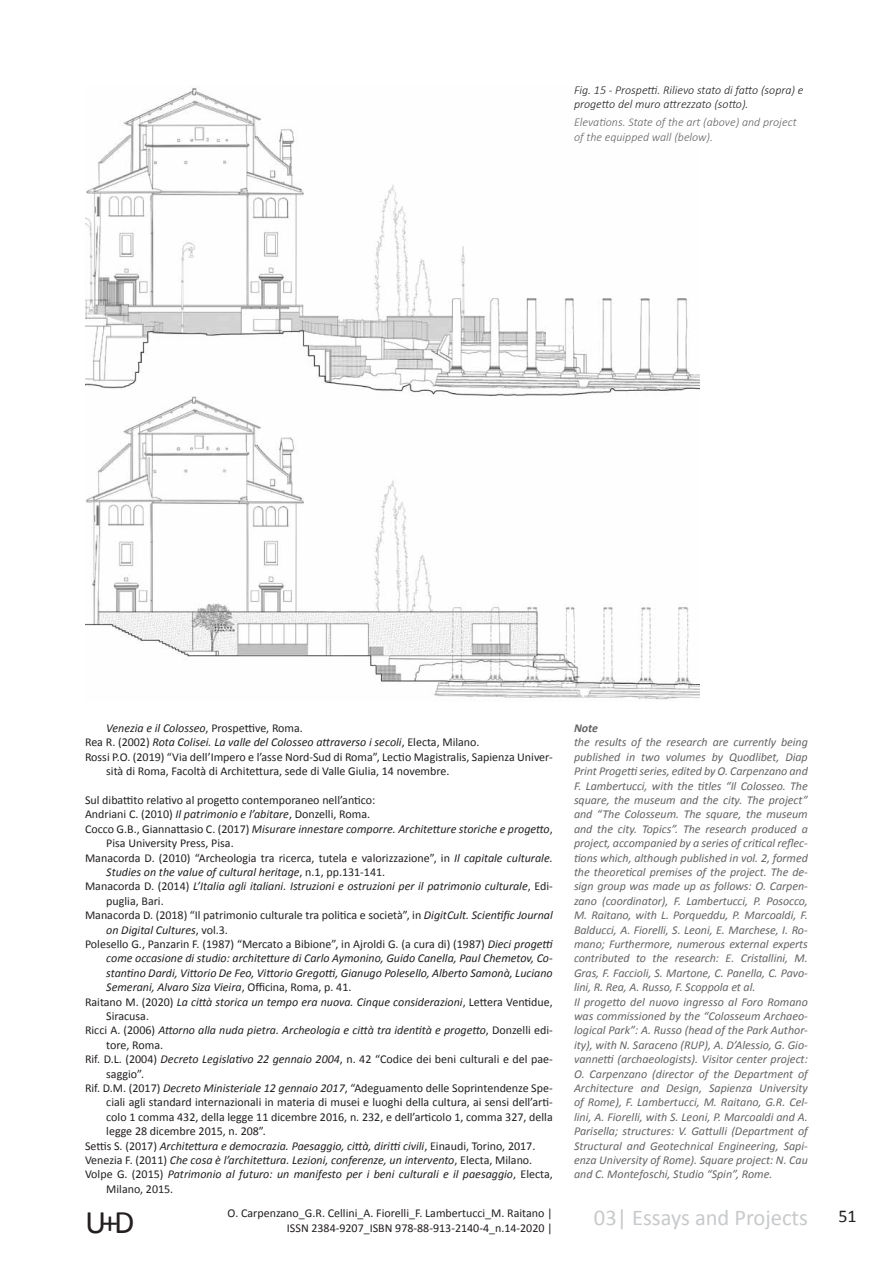
<style>
.page{position:relative;width:893px;height:1263px;background:#fff}
.page>*{position:absolute;margin:0;border:0;box-sizing:border-box;transform-origin:0 0}
.t1{font:33px "Calibri";color:#231f20}
.t2{font:22.5px "Calibri";color:#c7c9cb}
.t3{font:18px "Calibri";color:#231f20}
.t4{font:italic 12px/14.4px "Calibri";letter-spacing:-.005em;color:#636466}
.t5{font:12px "Calibri";color:#231f20}
.t6{font:italic 12px "Calibri";color:#231f20}
.t7{font:italic 300 12px/14.4px "Calibri";color:#231f20}
.t8{font:italic 300 12px/14.4px "Calibri";color:#636466}
.t9{font:italic 700 12px "Calibri";color:#636466}
.s1{font-style:normal}
.s2{font-style:italic}
</style>
<div class="page">
<img style="left:85px;top:88px;width:614px;height:612px">
<p class="t7" style="left:574px;top:83px;width:231px">Fig. 15 - Prospetti. Rilievo stato di fatto (sopra) e progetto del muro attrezzato (sotto).</p>
<p class="t8" style="left:574px;top:115px;width:224px">Elevations. State of the art (above) and project of the equipped wall (below).</p>
<p class="t6" style="left:106px;top:720px;width:198px">Venezia e il Colosseo<span class="s1">, Prospettive, Roma.</span></p>
<p class="t6" style="left:85px;top:734px;width:396px"><span class="s1">Rea R. (2002)</span> Rota Colisei. La valle del Colosseo attraverso i secoli<span class="s1">, Electa, Milano.</span></p>
<p class="t5" style="left:85px;top:749px;width:469px">Rossi P.O. (2019) “Via dell’Impero e l’asse Nord-Sud di Roma”, Lectio Magistralis, Sapienza Univer-</p>
<p class="t5" style="left:106px;top:763px;width:345px">sità di Roma, Facoltà di Architettura, sede di Valle Giulia, 14 novembre.</p>
<p class="t5" style="left:85px;top:792px;width:292px">Sul dibattito relativo al progetto contemporaneo nell’antico:</p>
<p class="t5" style="left:85px;top:807px;width:287px">Andriani C. (2010) <span class="s2">Il patrimonio e l’abitare</span>, Donzelli, Roma.</p>
<p class="t6" style="left:85px;top:820px;width:469px"><span class="s1">Cocco G.B., Giannattasio C. (2017)</span> Misurare innestare comporre. Architetture storiche e progetto<span class="s1">,</span></p>
<p class="t5" style="left:106px;top:835px;width:129px">Pisa University Press, Pisa.</p>
<p class="t5" style="left:85px;top:850px;width:469px">Manacorda D. (2010) “Archeologia tra ricerca, tutela e valorizzazione”, in <span class="s2">Il capitale culturale.</span></p>
<p class="t6" style="left:106px;top:864px;width:280px">Studies on the value of cultural heritage<span class="s1">, n.1, pp.131-141.</span></p>
<p class="t6" style="left:85px;top:878px;width:469px"><span class="s1">Manacorda D. (2014)</span> L’Italia agli italiani. Istruzioni e ostruzioni per il patrimonio culturale<span class="s1">, Edi-</span></p>
<p class="t5" style="left:106px;top:893px;width:59px">puglia, Bari.</p>
<p class="t5" style="left:85px;top:907px;width:469px">Manacorda D. (2018) “Il patrimonio culturale tra politica e società”, in <span class="s2">DigitCult. Scientific Journal</span></p>
<p class="t6" style="left:106px;top:921px;width:123px">on Digital Cultures<span class="s1">, vol.3.</span></p>
<p class="t5" style="left:85px;top:936px;width:469px">Polesello G., Panzarin F. (1987) “Mercato a Bibione”, in Ajroldi G. (a cura di) (1987) <span class="s2">Dieci progetti</span></p>
<p class="t6" style="left:106px;top:950px;width:448px">come occasione di studio: architetture di Carlo Aymonino, Guido Canella, Paul Chemetov, Co-</p>
<p class="t6" style="left:106px;top:964px;width:448px">stantino Dardi, Vittorio De Feo, Vittorio Gregotti, Gianugo Polesello, Alberto Samonà, Luciano</p>
<p class="t6" style="left:106px;top:979px;width:247px">Semerani, Alvaro Siza Vieira<span class="s1">, Officina, Roma, p. 41.</span></p>
<p class="t6" style="left:85px;top:993px;width:469px"><span class="s1">Raitano M. (2020)</span> La città storica un tempo era nuova. Cinque considerazioni<span class="s1">, Lettera Ventidue,</span></p>
<p class="t5" style="left:106px;top:1008px;width:44px">Siracusa.</p>
<p class="t6" style="left:85px;top:1022px;width:469px"><span class="s1">Ricci A. (2006)</span> Attorno alla nuda pietra. Archeologia e città tra identità e progetto<span class="s1">, Donzelli edi-</span></p>
<p class="t5" style="left:106px;top:1037px;width:58px">tore, Roma.</p>
<p class="t5" style="left:85px;top:1051px;width:469px">Rif. D.L. (2004) <span class="s2">Decreto Legislativo 22 gennaio 2004</span>, n. 42 “Codice dei beni culturali e del pae-</p>
<p class="t5" style="left:106px;top:1066px;width:39px">saggio”.</p>
<p class="t5" style="left:85px;top:1080px;width:469px">Rif. D.M. (2017) <span class="s2">Decreto Ministeriale 12 gennaio 2017</span>, “Adeguamento delle Soprintendenze Spe-</p>
<p class="t5" style="left:106px;top:1095px;width:448px">ciali agli standard internazionali in materia di musei e luoghi della cultura, ai sensi dell’arti-</p>
<p class="t5" style="left:106px;top:1109px;width:448px">colo 1 comma 432, della legge 11 dicembre 2016, n. 232, e dell’articolo 1, comma 327, della</p>
<p class="t5" style="left:106px;top:1123px;width:161px">legge 28 dicembre 2015, n. 208”.</p>
<p class="t6" style="left:85px;top:1137px;width:452px"><span class="s1">Settis S. (2017)</span> Architettura e democrazia. Paesaggio, città, diritti civili<span class="s1">, Einaudi, Torino, 2017.</span></p>
<p class="t6" style="left:85px;top:1152px;width:449px"><span class="s1">Venezia F. (2011)</span> Che cosa è l’architettura. Lezioni, conferenze, un intervento<span class="s1">, Electa, Milano.</span></p>
<p class="t6" style="left:85px;top:1166px;width:469px"><span class="s1">Volpe G. (2015)</span> Patrimonio al futuro: un manifesto per i beni culturali e il paesaggio<span class="s1">, Electa,</span></p>
<p class="t5" style="left:106px;top:1181px;width:69px">Milano, 2015.</p>
<p class="t9" style="left:574px;top:720px;width:26px">Note</p>
<p class="t4" style="left:574px;top:735px;width:235px">the results of the research are currently being published in two volumes by Quodlibet, Diap Print Progetti series, edited by O. Carpenzano and F. Lambertucci, with the titles “Il Colosseo. The square, the museum and the city. The project” and “The Colosseum. The square, the museum and the city. Topics”. The research produced a project, accompanied by a series of critical reflec&shy;tions which, although published in vol. 2, formed the theoretical premises of the project. The de&shy;sign group was made up as follows: O. Carpen&shy;zano (coordinator), F. Lambertucci, P. Posocco, M. Raitano, with L. Porqueddu, P. Marcoaldi, F.<br>Balducci, A. Fiorelli, S. Leoni, E. Marchese, I. Ro&shy;mano; Furthermore, numerous external experts contributed to the research: E. Cristallini, M.<br>Gras, F. Faccioli, S. Martone, C. Panella, C. Pavo&shy;lini, R. Rea, A. Russo, F. Scoppola et al.<br>Il progetto del nuovo ingresso al Foro Romano was commissioned by the “Colosseum Archaeo&shy;logical Park”: A. Russo (head of the Park Author&shy;ity), with N. Saraceno (RUP), A. D’Alessio, G. Gio&shy;vannetti (archaeologists). Visitor center project:<br>O. Carpenzano (director of the Department of Architecture and Design, Sapienza University of Rome), F. Lambertucci, M. Raitano, G.R. Cel&shy;lini, A. Fiorelli, with S. Leoni, P. Marcoaldi and A.<br>Parisella; structures: V. Gattulli (Department of Structural and Geotechnical Engineering, Sapi&shy;enza University of Rome). Square project: N. Cau and C. Montefoschi, Studio “Spin”, Rome.</p>
<p class="t5" style="left:228px;top:1205px;width:327px">O. Carpenzano_G.R. Cellini_A. Fiorelli_F. Lambertucci_M. Raitano |</p>
<h3 class="t3" style="left:838px;top:1204px;width:20px">51</h3>
<h2 class="t2" style="left:594px;top:1203px;width:215px">03| Essays and Projects</h2>
<h1 class="t1" style="left:85px;top:1201px;width:51px">U+D</h1>
<p class="t5" style="left:287px;top:1220px;width:267px">ISSN 2384-9207_ISBN 978-88-913-2140-4_n.14-2020 |</p>
</div>
